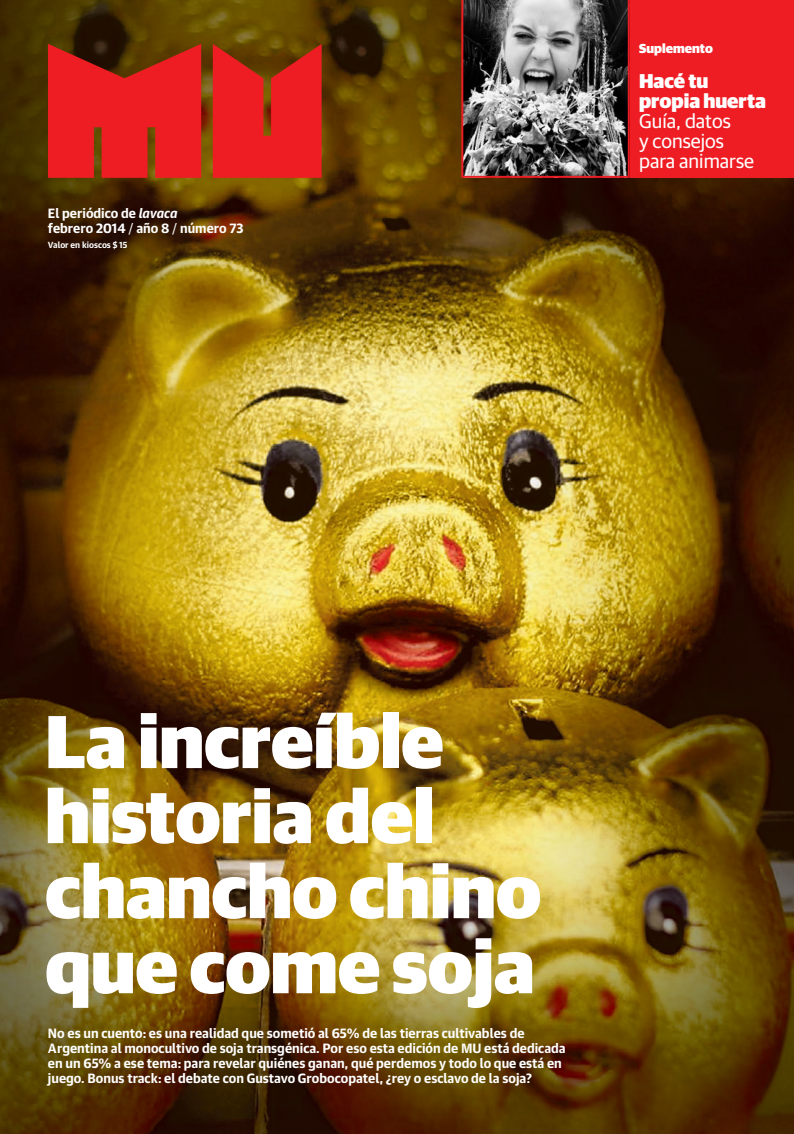
<style>
.page{position:relative;width:794px;height:1134px;background:#fff}
.page>*{position:absolute;margin:0;border:0;box-sizing:border-box;transform-origin:0 0}
.t1{font:900 75px/75px "Guardian Sans";color:#fff}
.t2{font:20px/20px "Guardian Sans";color:#fff}
.t3{font:700 13px/15px "Guardian Text Sans 2";color:#fff}
.t4{font:900 13px "Guardian Sans";color:#fff}
.t5{font:700 8.5px "Guardian Text Sans 2";color:#fff}
.s1{font-style:italic}
.s2{font-weight:400}
.s3{font-weight:900}
</style>
<div class="page">
<img style="left:0;top:0;width:793px;height:1133px">
<svg style="left:48px;top:44px;width:153px;height:134px;background:#d2211d"></svg>
<svg style="left:213px;top:44px;width:108px;height:134px;background:#d6231d"></svg>
<div style="left:627px;top:0;width:166px;height:178px;background:#ee1d23"></div>
<svg style="left:461px;top:0;width:168px;height:178px;background:#776f6e"></svg>
<p class="t3" style="left:48px;top:205px;width:197px">El periódico de <span class="s1">lavaca<br></span>febrero 2014 <span class="s2">/</span> año 8 <span class="s2">/</span> número 73</p>
<p class="t5" style="left:48px;top:239px;width:81px">Valor en kioscos $ 15</p>
<p class="t4" style="left:638px;top:38px;width:75px">Suplemento</p>
<p class="t2" style="left:638px;top:69px;width:128px"><span class="s3">Hacé tu propia huerta<br></span>Guía, datos<br>y consejos<br>para animarse</p>
<p class="t1" style="left:45px;top:697px;width:497px">La increíble historia del chancho chino que come soja</p>
<p class="t3" style="left:48px;top:1025px;width:519px">No es un cuento: es una realidad que sometió al 65% de las tierras cultivables de Argentina al monocultivo de soja transgénica. Por eso esta edición de MU está dedicada en un 65% a ese tema: para revelar quiénes ganan, qué perdemos y todo lo que está en juego. Bonus track: el debate con Gustavo Grobocopatel, ¿rey o esclavo de la soja?</p>
</div>
